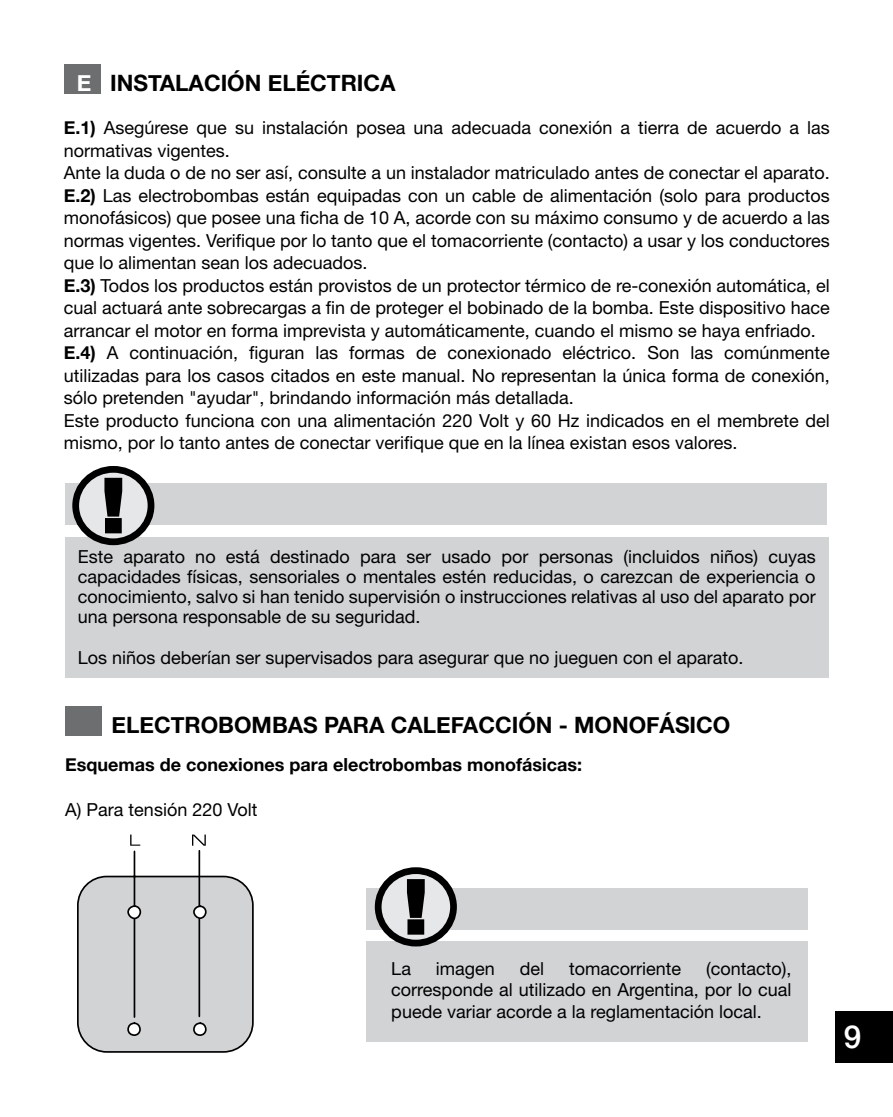
<style>
.page{position:relative;width:893px;height:1117px;background:#fff}
.page>*{position:absolute;margin:0;border:0;box-sizing:border-box;transform-origin:0 0}
.t1{font:500 31.5px "Helvetica Neue";color:#fff}
.t2{font:700 22.5px "Helvetica Neue";color:#000}
.t3{font:18px/22.5px "Helvetica Neue";color:#000;text-align:justify}
.t4{font:700 18px "Helvetica Neue";color:#000}
.s1{color:#fff}
.s2{font-weight:700}
</style>
<div class="page">
<div style="left:835px;top:1011px;width:58px;height:51px;background:#000"></div>
<div style="left:366px;top:887px;width:442px;height:42px;background:#d1d3d4"></div>
<div style="left:366px;top:941px;width:442px;height:100px;background:#d1d3d4"></div>
<svg style="left:378px;top:870px;width:75px;height:72px;background:#c7c8c9"></svg>
<div style="left:375px;top:867px;width:82px;height:79px;border:7px solid #000;border-radius:50%"></div>
<svg style="left:406px;top:877px;width:20px;height:58px"></svg>
<div style="left:64px;top:64px;width:37px;height:29px;background:#6c6e70"></div>
<div style="left:65px;top:706px;width:37px;height:30px;background:#6c6e70"></div>
<svg style="left:77px;top:834px;width:177px;height:219px"></svg>
<div style="left:65px;top:482px;width:761px;height:42px;background:#d1d3d4"></div>
<div style="left:65px;top:537px;width:764px;height:141px;background:#d1d3d4"></div>
<svg style="left:76px;top:469px;width:75px;height:72px;background:#c7c8c9"></svg>
<div style="left:72px;top:466px;width:82px;height:79px;border:7px solid #000;border-radius:50%"></div>
<svg style="left:103px;top:476px;width:20px;height:58px"></svg>
<p class="t2" style="left:77px;top:65px;width:320px"><span class="s1">E</span> INSTALACIÓN ELÉCTRICA</p>
<p class="t3" style="left:64px;top:116px;width:768px;text-align:left"><span class="s2">E.1)</span> Asegúrese que su instalación posea una adecuada conexión a tierra de acuerdo a las normativas vigentes.<br>Ante la duda o de no ser así, consulte a un instalador matriculado antes de conectar el aparato.<br><span class="s2">E.2)</span> Las electrobombas están equipadas con un cable de alimentación (solo para productos monofásicos) que posee una ficha de 10 A, acorde con su máximo consumo y de acuerdo a las normas vigentes. Verifique por lo tanto que el tomacorriente (contacto) a usar y los conductores que lo alimentan sean los adecuados.<br><span class="s2">E.3)</span> Todos los productos están provistos de un protector térmico de re-conexión automática, el cual actuará ante sobrecargas a fin de proteger el bobinado de la bomba. Este dispositivo hace arrancar el motor en forma imprevista y automáticamente, cuando el mismo se haya enfriado.<br><span class="s2">E.4)</span> A continuación, figuran las formas de conexionado eléctrico. Son las comúnmente utilizadas para los casos citados en este manual. No representan la única forma de conexión, sólo pretenden "ayudar", brindando información más detallada.<br>Este producto funciona con una alimentación 220 Volt y 60 Hz indicados en el membrete del mismo, por lo tanto antes de conectar verifique que en la línea existan esos valores.</p>
<p class="t3" style="left:78px;top:545px;width:739px;line-height:20.2px">Este aparato no está destinado para ser usado por personas (incluidos niños) cuyas capacidades físicas, sensoriales o mentales estén reducidas, o carezcan de experiencia o conocimiento, salvo si han tenido supervisión o instrucciones relativas al uso del aparato por una persona responsable de su seguridad.</p>
<p class="t3" style="left:78px;top:645px;width:667px">Los niños deberían ser supervisados para asegurar que no jueguen con el aparato.</p>
<p class="t2" style="left:112px;top:707px;width:620px">ELECTROBOMBAS PARA CALEFACCIÓN - MONOFÁSICO</p>
<p class="t4" style="left:65px;top:750px;width:518px">Esquemas de conexiones para electrobombas monofásicas:</p>
<p class="t3" style="left:65px;top:797px;width:194px">A) Para tensión 220 Volt</p>
<p class="t3" style="left:391px;top:956px;width:402px;line-height:21.6px;text-indent:315px">(contacto), corresponde al utilizado en Argentina, por lo cual puede variar acorde a la reglamentación local.</p>
<p class="t3" style="left:391px;top:956px;width:21px">La</p>
<p class="t3" style="left:436px;top:956px;width:61px">imagen</p>
<p class="t3" style="left:520px;top:956px;width:26px">del</p>
<p class="t3" style="left:569px;top:956px;width:114px">tomacorriente</p>
<h1 class="t1" style="left:844px;top:1011px;width:19px">9</h1>
</div>
